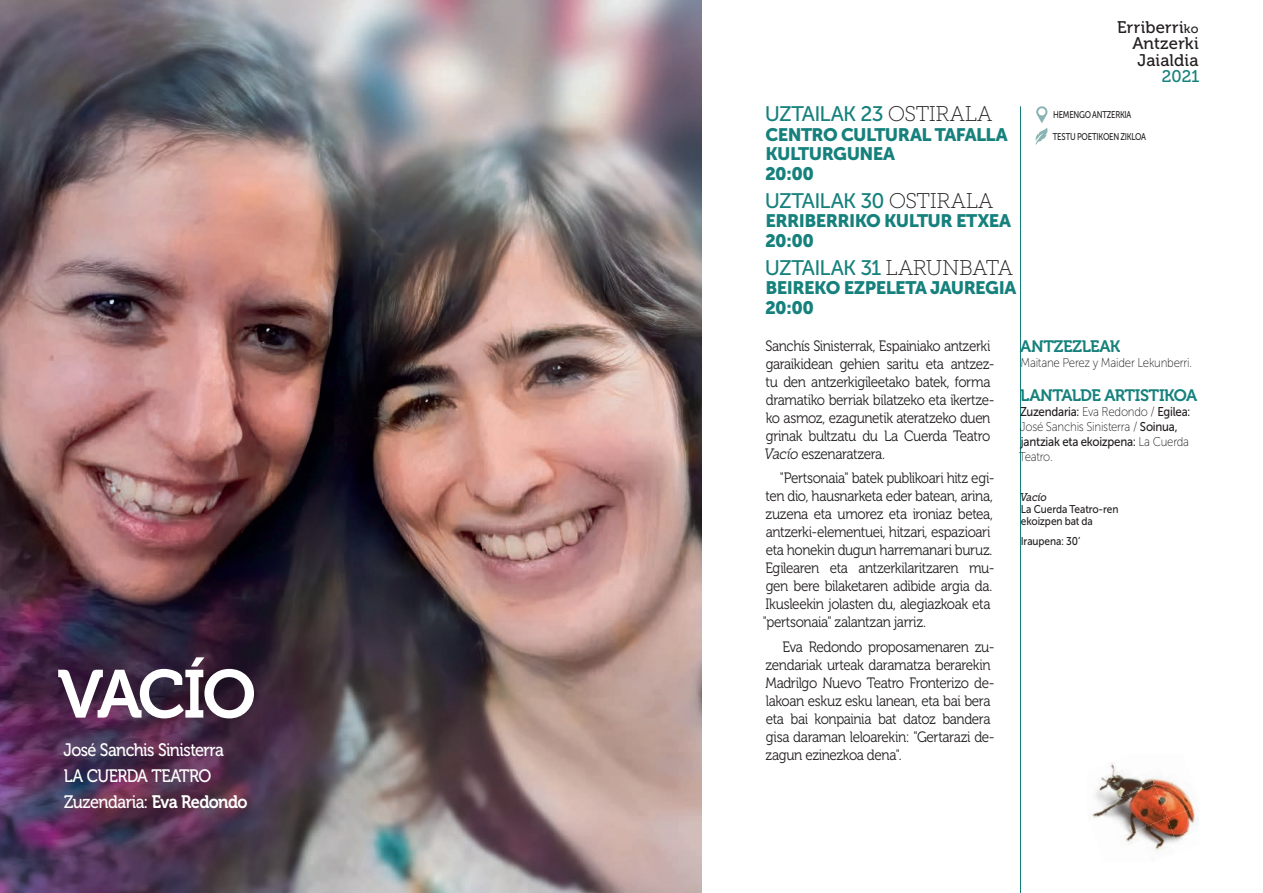
<style>
.page{position:relative;width:1263px;height:893px;background:#fff}
.page>*{position:absolute;margin:0;border:0;box-sizing:border-box;transform-origin:0 0}
.t1{font:67.5px "Museo 700";letter-spacing:-.06em;color:#fff}
.t2{font:21px "Museo Sans 500";letter-spacing:-.035em;color:#16817c}
.t3{font:18px/19.5px "Museo Sans 900";letter-spacing:-.03em;color:#16817c}
.t4{font:18px/25.8px "Museo 500";letter-spacing:-.035em;color:#fff;scale:.9 1}
.t5{font:16.8px/16.5px "Museo 500";letter-spacing:.01em;color:#231f20;text-align:right}
.t6{font:16.8px "Museo 500";color:#16817c}
.t7{font:16.5px "Museo 700";letter-spacing:-.03em;color:#16817c}
.t8{font:15px/18px "Museo 300";letter-spacing:-.03em;color:#231f20;scale:.9 1}
.t9{font:12.75px "Museo Sans 100";letter-spacing:-.02em;color:#231f20;scale:.9 1}
.t10{font:12.75px "Museo Sans 500";letter-spacing:-.02em;color:#231f20;scale:.9 1}
.t11{font:11.25px/12px "Museo Sans 500";letter-spacing:-.01em;color:#231f20;scale:.9 1}
.t12{font:italic 11.25px "Museo Slab 500";letter-spacing:-.02em;color:#231f20;scale:.9 1}
.t13{font:9.75px/21.3px "Museo Sans 500";letter-spacing:-.03em;color:#231f20;scale:.79 1}
.s1{font-family:"Museo 700"}
.s2{font-family:"Museo Slab 100";font-size:21.15px;color:#231f20}
.s3{font-size:12.6px}
.s4{font-family:"Museo Slab 300";font-style:italic}
.s5{font-family:"Museo Sans 100"}
.s6{font-family:"Museo Sans 500"}
</style>
<div class="page">
<hr style="left:1020px;top:106px;width:1px;height:787px;background:#16817c">
<img style="left:0;top:0;width:702px;height:893px">
<img style="left:1100px;top:762px;width:42px;height:22px">
<img style="left:1142px;top:775px;width:51px;height:31px">
<img style="left:1091px;top:784px;width:76px;height:34px">
<img style="left:1113px;top:818px;width:54px;height:33px">
<img style="left:1167px;top:806px;width:31px;height:37px">
<svg style="left:1035px;top:106px;width:13px;height:39px"></svg>
<h1 class="t1" style="left:57px;top:657px;width:200px">VACÍO</h1>
<p class="t4" style="left:64px;top:737px;width:206px">José Sanchis Sinisterra<br>LA CUERDA TEATRO<br>Zuzendaria: <span class="s1">Eva Redondo</span></p>
<h2 class="t2" style="left:765px;top:102px;width:229px">UZTAILAK 23 <span class="s2">OSTIRALA</span></h2>
<p class="t3" style="left:765px;top:125px;width:244px">CENTRO CULTURAL TAFALLA<br>KULTURGUNEA<br>20:00</p>
<h2 class="t2" style="left:765px;top:189px;width:230px">UZTAILAK 30 <span class="s2">OSTIRALA</span></h2>
<p class="t3" style="left:765px;top:211px;width:248px">ERRIBERRIKO KULTUR ETXEA<br>20:00</p>
<h2 class="t2" style="left:765px;top:256px;width:249px">UZTAILAK 31 <span class="s2">LARUNBATA</span></h2>
<p class="t3" style="left:765px;top:278px;width:253px">BEIREKO EZPELETA JAUREGIA<br>20:00</p>
<p class="t5" style="left:1117px;top:19px;width:83px">Erriberri<span class="s3">ko<br></span>Antzerki<br>Jaialdia</p>
<p class="t6" style="left:1162px;top:67px;width:39px">2021</p>
<p class="t13" style="left:1053px;top:104px;width:120px">HEMENGO ANTZERKIA<br>TESTU POETIKOEN ZIKLOA</p>
<p class="t8" style="left:764px;top:337px;width:258px">Sanchís Sinisterrak, Espainiako antzerki garaikidean gehien saritu eta antzez&shy;tu den antzerkigileetako batek, forma dramatiko berriak bilatzeko eta ikertze&shy;ko asmoz, ezagunetik ateratzeko duen grinak bultzatu du La Cuerda Teatro <span class="s4">Vacío</span> eszenaratzera.</p>
<p class="t8" style="left:763px;top:469px;width:259px;text-indent:17px">"Pertsonaia" batek publikoari hitz egi&shy;ten dio, hausnarketa eder batean, arina, zuzena eta umorez eta ironiaz betea, antzerki-elementuei, hitzari, espazioari eta honekin dugun harremanari buruz.<br>Egilearen eta antzerkilaritzaren mu&shy;gen bere bilaketaren adibide argia da.<br>Ikusleekin jolasten du, alegiazkoak eta "pertsonaia" zalantzan jarriz.</p>
<p class="t8" style="left:765px;top:638px;width:256px;text-indent:17px">Eva Redondo proposamenaren zu&shy;zendariak urteak daramatza berarekin Madrilgo Nuevo Teatro Fronterizo de&shy;lakoan eskuz esku lanean, eta bai bera eta bai konpainia bat datoz bandera gisa daraman leloarekin: "Gertarazi de&shy;zagun ezinezkoa dena".</p>
<p class="t7" style="left:1020px;top:337px;width:101px">ANTZEZLEAK</p>
<p class="t9" style="left:1020px;top:356px;width:192px">Maitane Perez y Maider Lekunberri.</p>
<p class="t7" style="left:1020px;top:386px;width:178px">LANTALDE ARTISTIKOA</p>
<p class="t10" style="left:1020px;top:405px;width:191px">Zuzendaria: <span class="s5">Eva Redondo /</span> Egilea:</p>
<p class="t9" style="left:1020px;top:420px;width:177px">José Sanchis Sinisterra / <span class="s6">Soinua,</span></p>
<p class="t10" style="left:1021px;top:435px;width:188px">jantziak eta ekoizpena: <span class="s5">La Cuerda</span></p>
<p class="t9" style="left:1019px;top:450px;width:39px">Teatro.</p>
<p class="t12" style="left:1020px;top:491px;width:31px">Vacío</p>
<p class="t11" style="left:1021px;top:503px;width:110px">La Cuerda Teatro-ren ekoizpen bat da</p>
<p class="t11" style="left:1021px;top:536px;width:68px">Iraupena: 30’</p>
</div>
